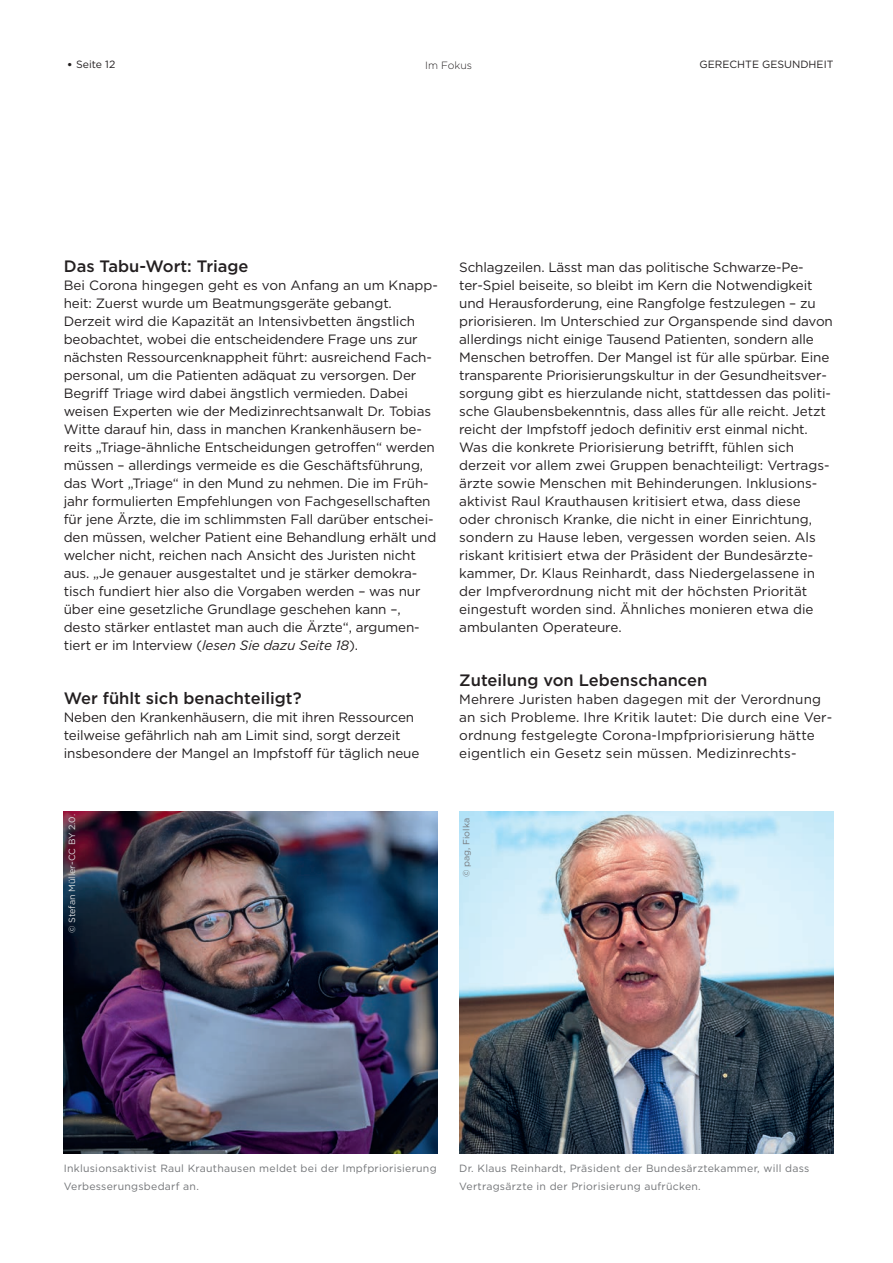
<style>
.page{position:relative;width:893px;height:1263px;background:#fff}
.page>*{position:absolute;margin:0;border:0;box-sizing:border-box;transform-origin:0 0}
.t1{font:500 16.5px "Gotham";color:#231f20}
.t2{font:13.5px/18px "Gotham";letter-spacing:-.01em;color:#231f20}
.t3{font:13.5px/18px "Gotham";letter-spacing:.01em;color:#231f20}
.t4{font:10.5px/18px "Gotham";letter-spacing:.025em;color:#727477}
.t5{font:10.5px "Gotham";color:#231f20}
.t6{font:300 10.5px "Gotham";color:#231f20}
.t7{font:9px "Gotham";color:#dcdddf}
.t8{font:9px "Gotham";color:#76787b}
.s1{font-size:12.6px}
.s2{font-style:italic}
</style>
<div class="page">
<img style="left:459px;top:812px;width:374px;height:342px">
<img style="left:64px;top:812px;width:374px;height:342px">
<p class="t5" style="left:67px;top:58px;width:50px"><span class="s1">•</span> Seite 12</p>
<p class="t6" style="left:425px;top:58px;width:48px">Im Fokus</p>
<p class="t5" style="left:700px;top:58px;width:135px">GERECHTE GESUNDHEIT</p>
<p class="t1" style="left:64px;top:255px;width:186px">Das Tabu-Wort: Triage</p>
<p class="t2" style="left:64px;top:275px;width:376px">Bei Corona hingegen geht es von Anfang an um Knapp&shy;heit: Zuerst wurde um Beatmungsgeräte gebangt.<br>Derzeit wird die Kapazität an Intensivbetten ängstlich beobachtet, wobei die entscheidendere Frage uns zur nächsten Ressourcenknappheit führt: ausreichend Fach&shy;personal, um die Patienten adäquat zu versorgen. Der Begriff Triage wird dabei ängstlich vermieden. Dabei weisen Experten wie der Medizinrechtsanwalt Dr. Tobias Witte darauf hin, dass in manchen Krankenhäusern be&shy;reits „Triage-ähnliche Entscheidungen getroffen“ werden müssen – allerdings vermeide es die Geschäftsführung, das Wort „Triage“ in den Mund zu nehmen. Die im Früh&shy;jahr formulierten Empfehlungen von Fachgesellschaften für jene Ärzte, die im schlimmsten Fall darüber entschei&shy;den müssen, welcher Patient eine Behandlung erhält und welcher nicht, reichen nach Ansicht des Juristen nicht aus. „Je genauer ausgestaltet und je stärker demokra&shy;tisch fundiert hier also die Vorgaben werden – was nur über eine gesetzliche Grundlage geschehen kann –, desto stärker entlastet man auch die Ärzte“, argumen&shy;tiert er im Interview (<span class="s2">lesen Sie dazu Seite 18</span>).</p>
<p class="t1" style="left:64px;top:687px;width:239px">Wer fühlt sich benachteiligt?</p>
<p class="t2" style="left:64px;top:707px;width:357px">Neben den Krankenhäusern, die mit ihren Ressourcen teilweise gefährlich nah am Limit sind, sorgt derzeit insbesondere der Mangel an Impfstoff für täglich neue</p>
<p class="t2" style="left:459px;top:257px;width:375px">Schlagzeilen. Lässt man das politische Schwarze-Pe&shy;ter-Spiel beiseite, so bleibt im Kern die Notwendigkeit und Herausforderung, eine Rangfolge festzulegen – zu priorisieren. Im Unterschied zur Organspende sind davon allerdings nicht einige Tausend Patienten, sondern alle Menschen betroffen. Der Mangel ist für alle spürbar. Eine transparente Priorisierungskultur in der Gesundheitsver&shy;sorgung gibt es hierzulande nicht, stattdessen das politi&shy;sche Glaubensbekenntnis, dass alles für alle reicht. Jetzt reicht der Impfstoff jedoch definitiv erst einmal nicht.<br>Was die konkrete Priorisierung betrifft, fühlen sich derzeit vor allem zwei Gruppen benachteiligt: Vertrags&shy;ärzte sowie Menschen mit Behinderungen. Inklusions&shy;aktivist Raul Krauthausen kritisiert etwa, dass diese oder chronisch Kranke, die nicht in einer Einrichtung, sondern zu Hause leben, vergessen worden seien. Als riskant kritisiert etwa der Präsident der Bundesärzte&shy;kammer, Dr. Klaus Reinhardt, dass Niedergelassene in der Impfverordnung nicht mit der höchsten Priorität eingestuft worden sind. Ähnliches monieren etwa die ambulanten Operateure.</p>
<p class="t1" style="left:459px;top:669px;width:250px">Zuteilung von Lebenschancen</p>
<p class="t3" style="left:459px;top:689px;width:375px">Mehrere Juristen haben dagegen mit der Verordnung an sich Probleme. Ihre Kritik lautet: Die durch eine Ver&shy;ordnung festgelegte Corona-Impfpriorisierung hätte eigentlich ein Gesetz sein müssen. Medizinrechts-</p>
<p class="t7" style="left:66px;top:933px;width:121px;rotate:-90deg">© Stefan Müller-CC BY 2.0.</p>
<p class="t8" style="left:461px;top:877px;width:60px;rotate:-90deg">© pag, Fiolka</p>
<p class="t4" style="left:64px;top:1159px;width:374px">Inklusionsaktivist Raul Krauthausen meldet bei der Impfpriorisierung<br>Verbesserungsbedarf an.</p>
<p class="t4" style="left:459px;top:1159px;width:352px">Dr. Klaus Reinhardt, Präsident der Bundesärztekammer, will dass<br>Vertragsärzte in der Priorisierung aufrücken.</p>
</div>
